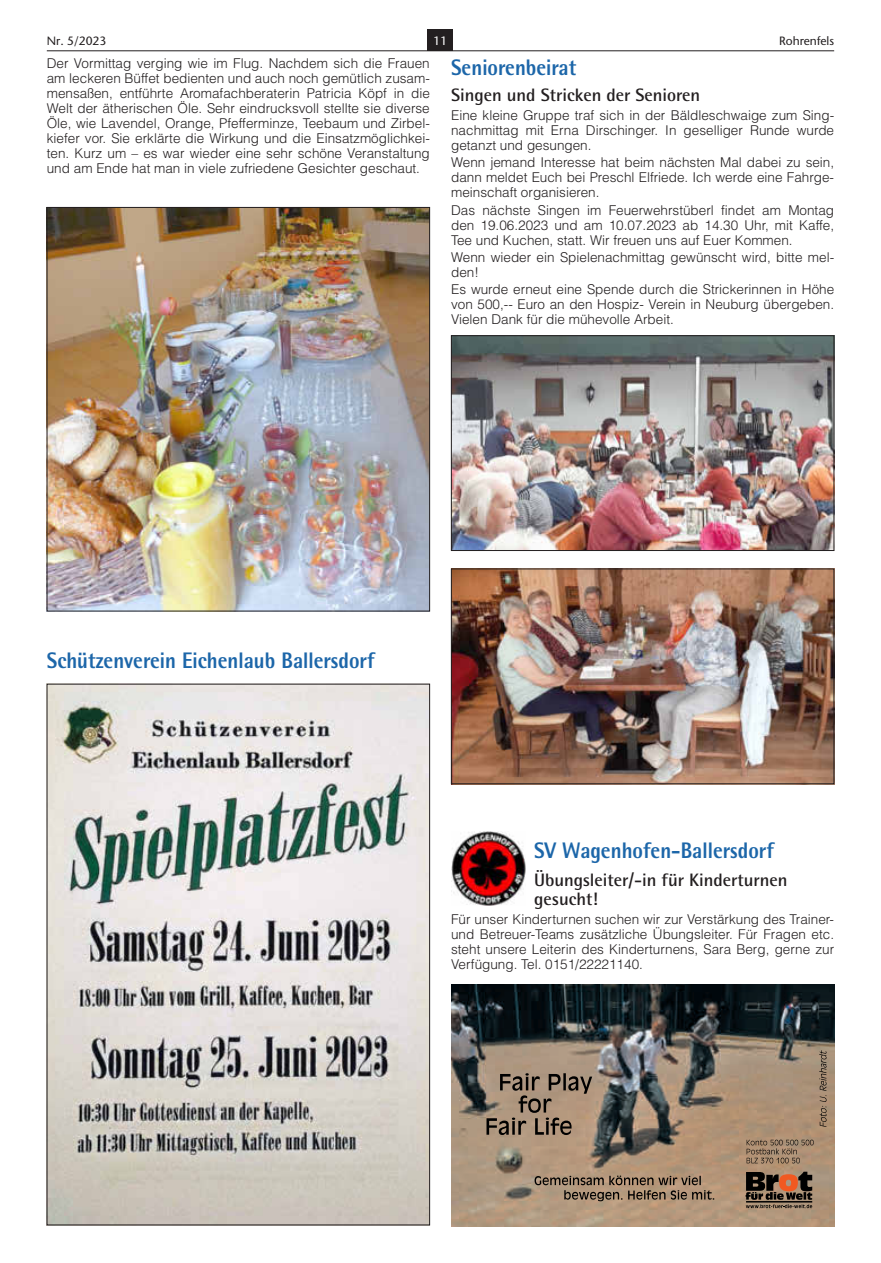
<style>
.page{position:relative;width:881px;height:1263px;background:#fff}
.page>*{position:absolute;margin:0;border:0;box-sizing:border-box;transform-origin:0 0}
.t1{font:800 22.5px "Agfa Rotis Semisans";color:#1c66a9;scale:.9 1}
.t2{font:700 18px/19.5px "Agfa Rotis Semisans";color:#231f20}
.t3{font:300 13.5px/15px "Helvetica LT";color:#231f20;text-align:justify}
.t4{font:12px "Stone Sans LT";color:#231f20}
.t5{font:12px "Stone Sans LT";color:#fff}
</style>
<div class="page">
<div style="left:427px;top:29px;width:26px;height:22px;background:#231f20"></div>
<hr style="left:47px;top:51px;width:786px;height:1px;background:#231f20">
<img style="left:453px;top:337px;width:378px;height:212px">
<div style="left:451px;top:335px;width:382px;height:216px;border:1px solid #231f20"></div>
<img style="left:453px;top:571px;width:378px;height:211px">
<div style="left:451px;top:569px;width:382px;height:215px;border:1px solid #231f20"></div>
<img style="left:451px;top:832px;width:74px;height:73px">
<img style="left:49px;top:209px;width:378px;height:400px">
<div style="left:47px;top:207px;width:382px;height:404px;border:1px solid #231f20"></div>
<img style="left:49px;top:686px;width:378px;height:537px">
<img style="left:451px;top:984px;width:382px;height:243px">
<svg style="left:486px;top:1050px;width:340px;height:158px;background:#95806c"></svg>
<p class="t4" style="left:47px;top:33px;width:61px">Nr. 5/2023</p>
<p class="t5" style="left:433px;top:33px;width:15px">11</p>
<p class="t4" style="left:778px;top:33px;width:57px">Rohrenfels</p>
<h1 class="t1" style="left:451px;top:53px;width:140px">Seniorenbeirat</h1>
<h2 class="t2" style="left:451px;top:85px;width:250px">Singen und Stricken der Senioren</h2>
<p class="t3" style="left:451px;top:108px;width:384px">Eine kleine Gruppe traf sich in der Bäldleschwaige zum Sing&shy;nachmittag mit Erna Dirschinger. In geselliger Runde wurde getanzt und gesungen.</p>
<p class="t3" style="left:451px;top:155px;width:384px">Wenn jemand Interesse hat beim nächsten Mal dabei zu sein, dann meldet Euch bei Preschl Elfriede. Ich werde eine Fahrge&shy;meinschaft organisieren.</p>
<p class="t3" style="left:451px;top:202px;width:384px">Das nächste Singen im Feuerwehrstüberl findet am Montag den 19.06.2023 und am 10.07.2023 ab 14.30 Uhr, mit Kaffe, Tee und Kuchen, statt. Wir freuen uns auf Euer Kommen.</p>
<p class="t3" style="left:451px;top:249px;width:384px">Wenn wieder ein Spielenachmittag gewünscht wird, bitte mel&shy;den!</p>
<p class="t3" style="left:451px;top:281px;width:384px">Es wurde erneut eine Spende durch die Strickerinnen in Höhe von 500,-- Euro an den Hospiz- Verein in Neuburg übergeben.<br>Vielen Dank für die mühevolle Arbeit.</p>
<p class="t3" style="left:47px;top:56px;width:384px">Der Vormittag verging wie im Flug. Nachdem sich die Frauen am leckeren Büffet bedienten und auch noch gemütlich zusam&shy;mensaßen, entführte Aromafachberaterin Patricia Köpf in die Welt der ätherischen Öle. Sehr eindrucksvoll stellte sie diverse Öle, wie Lavendel, Orange, Pfefferminze, Teebaum und Zirbel&shy;kiefer vor. Sie erklärte die Wirkung und die Einsatzmöglichkei&shy;ten. Kurz um – es war wieder eine sehr schöne Veranstaltung und am Ende hat man in viele zufriedene Gesichter geschaut.</p>
<h1 class="t1" style="left:47px;top:646px;width:365px">Schützenverein Eichenlaub Ballersdorf</h1>
<h1 class="t1" style="left:534px;top:836px;width:268px">SV Wagenhofen-Ballersdorf</h1>
<h2 class="t2" style="left:534px;top:869px;width:255px">Übungsleiter/-in für Kinderturnen gesucht!</h2>
<p class="t3" style="left:451px;top:912px;width:384px">Für unser Kinderturnen suchen wir zur Verstärkung des Trainer&shy;und Betreuer-Teams zusätzliche Übungsleiter. Für Fragen etc. steht unsere Leiterin des Kinderturnens, Sara Berg, gerne zur Verfügung. Tel. 0151/22221140.</p>
</div>
